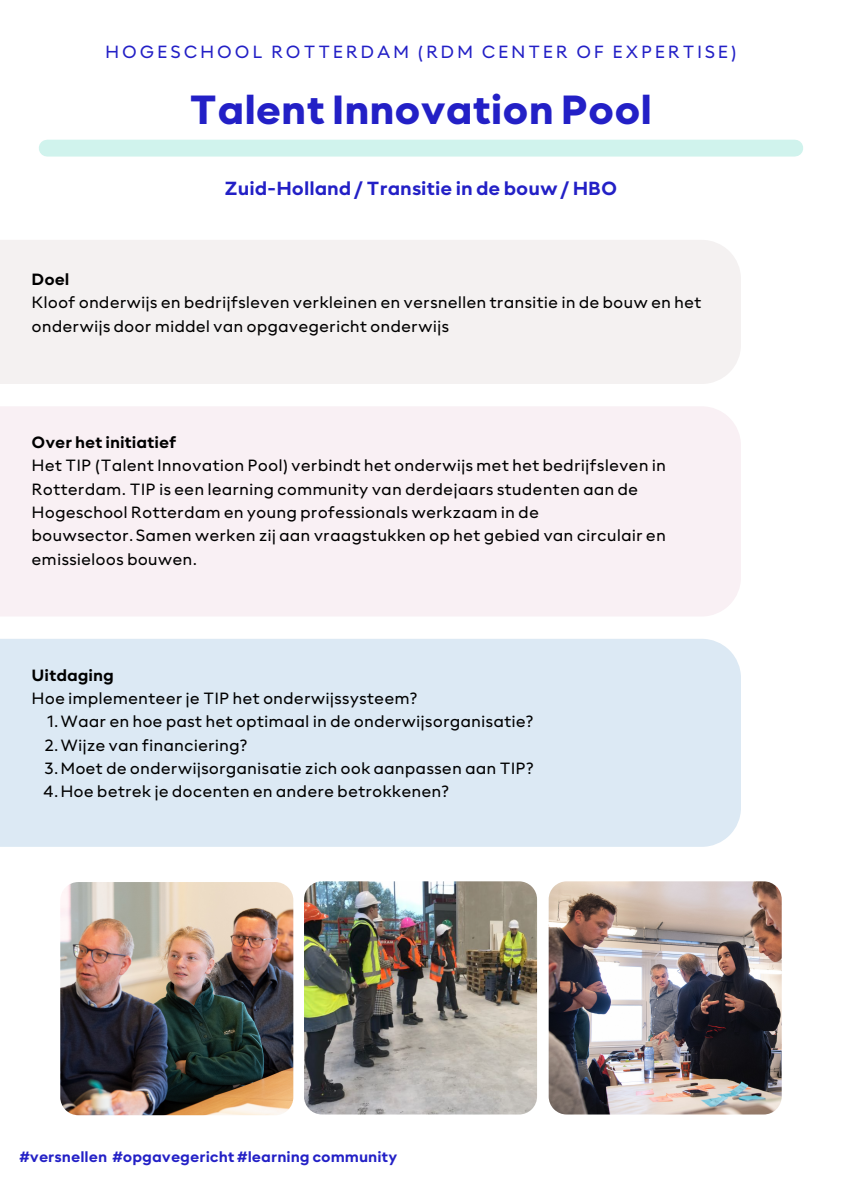
<style>
.page{position:relative;width:842px;height:1193px;background:#fff}
.page>*{position:absolute;margin:0;border:0;box-sizing:border-box;transform-origin:0 0}
.t1{font:700 42.45px "neue Radial C Extra";color:#2320c6}
.t2{font:19.8px "neue Radial C Bold";color:#2320c6}
.t3{font:18.4px "neue Radial C Regular";letter-spacing:.135em;color:#2320c6}
.t4{font:16.95px/23.4px "neue Radial C Regular";color:#000}
.t5{font:16.95px "neue Radial C Bold";color:#000}
.t6{font:15.55px "neue Radial C Bold";color:#2320c6}
</style>
<div class="page">
<div style="left:0;top:240px;width:741px;height:144px;background:#f4f1f1"></div>
<div style="left:0;top:406px;width:741px;height:210px;background:#f9f0f4"></div>
<div style="left:0;top:639px;width:741px;height:207px;background:#dce9f4"></div>
<div style="left:47px;top:140px;width:748px;height:16px;background:#d0f3ed"></div>
<img style="left:60px;top:882px;width:233px;height:232px">
<img style="left:304px;top:881px;width:233px;height:233px">
<img style="left:549px;top:881px;width:233px;height:233px">
<p class="t3" style="left:105px;top:46px;width:633px">HOGESCHOOL ROTTERDAM (RDM CENTER OF EXPERTISE)</p>
<p class="t1" style="left:189px;top:94px;width:464px">Talent Innovation Pool</p>
<p class="t2" style="left:225px;top:181px;width:394px">Zuid-Holland / Transitie in de bouw / HBO</p>
<p class="t5" style="left:32px;top:273px;width:39px">Doel</p>
<p class="t4" style="left:32px;top:292px;width:671px">Kloof onderwijs en bedrijfsleven verkleinen en versnellen transitie in de bouw en het onderwijs door middel van opgavegericht onderwijs</p>
<p class="t5" style="left:32px;top:436px;width:147px">Over het initiatief</p>
<p class="t4" style="left:32px;top:455px;width:636px">Het TIP (Talent Innovation Pool) verbindt het onderwijs met het bedrijfsleven in Rotterdam. TIP is een learning community van derdejaars studenten aan de Hogeschool Rotterdam en young professionals werkzaam in de bouwsector.Samen werken zij aan vraagstukken op het gebied van circulair en emissieloos bouwen.</p>
<h3 class="t5" style="left:32px;top:668px;width:84px">Uitdaging</h3>
<p class="t4" style="left:32px;top:688px;width:387px">Hoe implementeer je TIP het onderwijssysteem?</p>
<p class="t4" style="left:47px;top:711px;width:488px">1.Waar en hoe past het optimaal in de onderwijsorganisatie?</p>
<p class="t4" style="left:45px;top:734px;width:204px">2.Wijze van financiering?</p>
<p class="t4" style="left:44px;top:758px;width:490px">3.Moet de onderwijsorganisatie zich ook aanpassen aan TIP?</p>
<p class="t4" style="left:43px;top:781px;width:407px">4.Hoe betrek je docenten en andere betrokkenen?</p>
<h1 class="t6" style="left:20px;top:1150px;width:379px">#versnellen #opgavegericht #learning community</h1>
</div>
